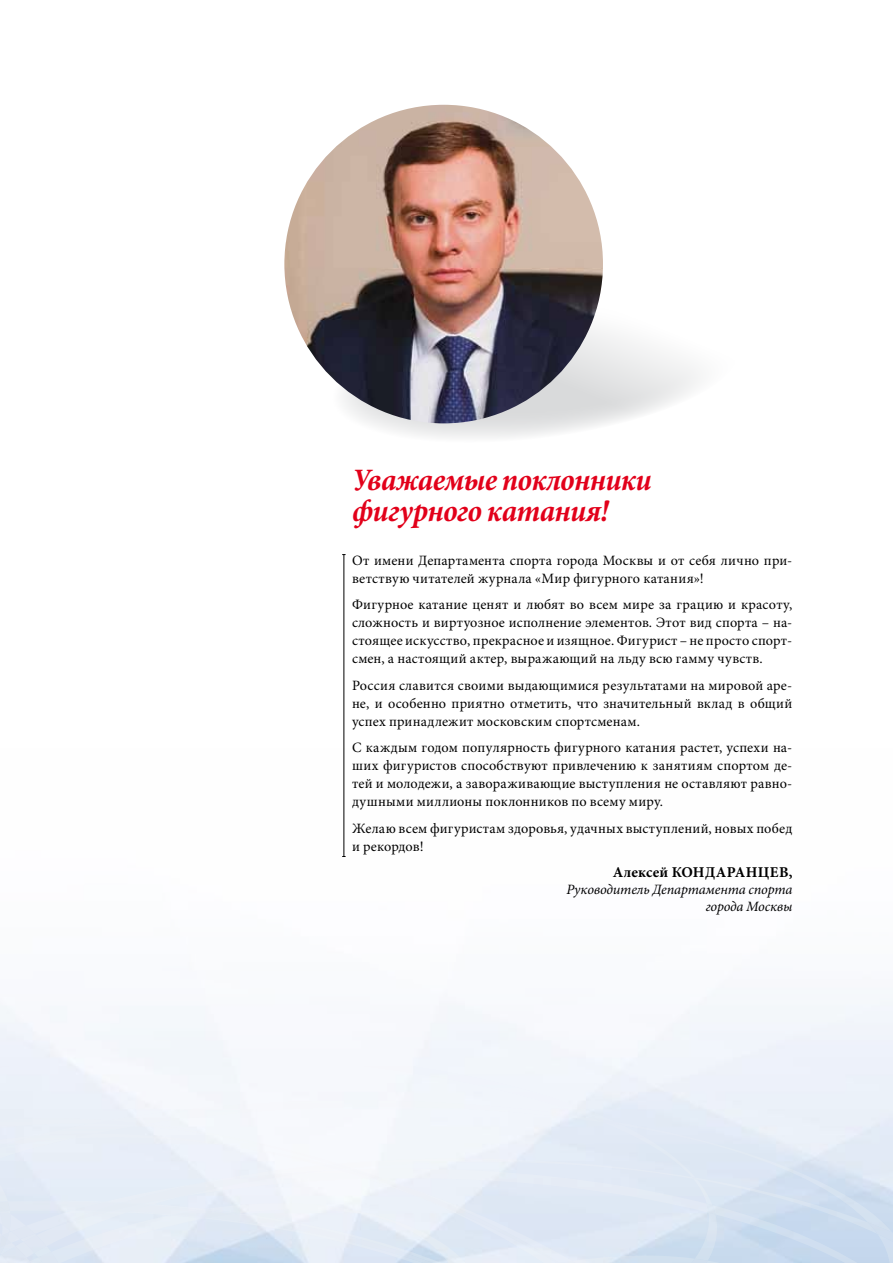
<style>
.page{position:relative;width:893px;height:1263px;background:#fff}
.page>*{position:absolute;margin:0;border:0;box-sizing:border-box;transform-origin:0 0}
.t1{font:italic 700 condensed 31.5px/31.2px "Minion Pro";letter-spacing:-.02em;color:#e2001a}
.t2{font:700 15px "Minion Pro";letter-spacing:.025em;color:#000}
.t3{font:14.25px/18px "Minion Pro";letter-spacing:.015em;color:#000;text-align:justify}
.t4{font:italic 14.25px/17.1px "Minion Pro";letter-spacing:-.015em;color:#000;text-align:right}
</style>
<div class="page">
<div style="left:695px;top:1100px;width:198px;height:18px;background:#ebf1f9"></div>
<div style="left:0;top:1047px;width:695px;height:71px;background:#f2f6fb"></div>
<svg style="left:0;top:1118px;width:893px;height:145px"></svg>
<hr style="left:343px;top:555px;width:1px;height:301px;background:#000">
<svg style="left:291px;top:309px;width:408px;height:129px"></svg>
<img style="left:284px;top:105px;width:319px;height:318px;border-radius:159px">
<h1 class="t1" style="left:352px;top:464px;width:301px">Уважаемые поклонники фигурного катания!</h1>
<p class="t3" style="left:352px;top:551px;width:442px">От имени Департамента спорта города Москвы и от себя лично при&shy;ветствую читателей журнала «Мир фигурного катания»!</p>
<p class="t3" style="left:352px;top:596px;width:442px">Фигурное катание ценят и любят во всем мире за грацию и красоту, сложность и виртуозное исполнение элементов. Этот вид спорта – на&shy;стоящее искусство, прекрасное и изящное. Фигурист – не просто спорт&shy;смен, а настоящий актер, выражающий на льду всю гамму чувств.</p>
<p class="t3" style="left:352px;top:676px;width:442px">Россия славится своими выдающимися результатами на мировой аре&shy;не, и особенно приятно отметить, что значительный вклад в общий успех принадлежит московским спортсменам.</p>
<p class="t3" style="left:352px;top:739px;width:442px">С каждым годом популярность фигурного катания растет, успехи на&shy;ших фигуристов способствуют привлечению к занятиям спортом де&shy;тей и молодежи, а завораживающие выступления не оставляют равно&shy;душными миллионы поклонников по всему миру.</p>
<p class="t3" style="left:352px;top:819px;width:442px">Желаю всем фигуристам здоровья, удачных выступлений, новых побед и рекордов!</p>
<p class="t2" style="left:613px;top:862px;width:181px">Алексей Кондаранцев,</p>
<p class="t4" style="left:566px;top:881px;width:228px">Руководитель Департамента спорта города Москвы</p>
</div>
